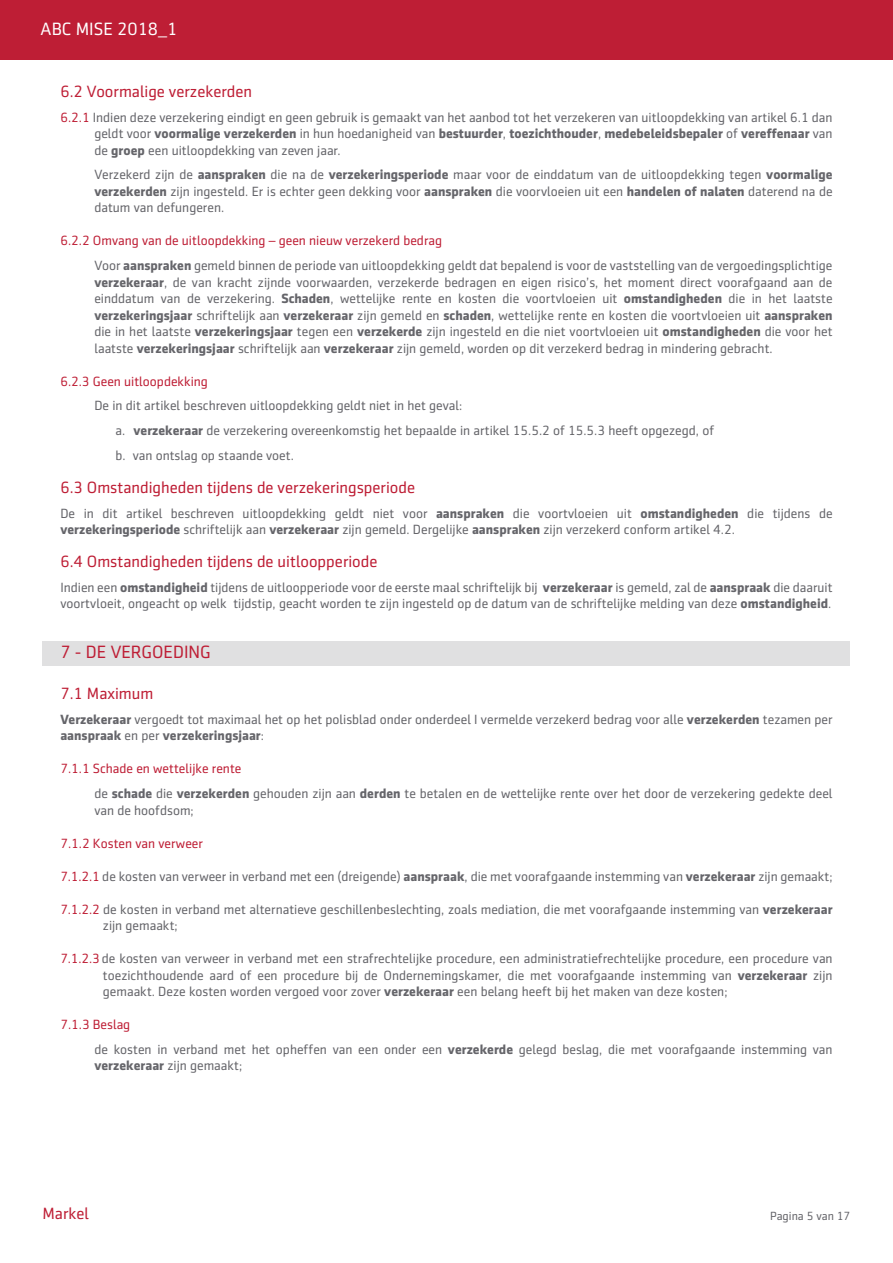
<style>
.page{position:relative;width:893px;height:1263px;background:#fff}
.page>*{position:absolute;margin:0;border:0;box-sizing:border-box;transform-origin:0 0}
.A__Überschrift{font:18px "Sentico Sans DT";color:#be1e35}
.Überschrift_13_20_bo{font:18px "Sentico Sans DT";color:#fff}
._1__Unterüberschrift{font:16.5px "Sentico Sans DT";color:#be1e35}
.Eingerückt{font:13.5px/16.5px "Sentico Sans DT";color:#65656a;text-align:justify}
.Standard_Text{font:13.5px/16.5px "Sentico Sans DT";color:#65656a}
.Eingerückt_1_2_3_4{font:13.5px/16.5px "Sentico Sans DT";color:#65656a}
.Eingerückter_1_2_3{font:13.5px/16.5px "Sentico Sans DT";color:#65656a;text-align:justify}
.Standard_Text-2{font:13.5px "Sentico Sans DT";color:#be1e35}
.t1{font:12px "Sentico Sans DT";color:#65656a}
.s1{color:#be1e35}
.s2{font-weight:700}
</style>
<div class="page">
<div style="left:0;top:0;width:893px;height:59px;background:#be1e35"></div>
<div style="left:43px;top:641px;width:807px;height:25px;background:#e0e0e1"></div>
<p class="Überschrift_13_20_bo" style="left:41px;top:19px;width:138px">ABC MISE 2018_1</p>
<p class="_1__Unterüberschrift" style="left:60px;top:82px;width:193px">6.2 Voormalige verzekerden</p>
<p class="Eingerückter_1_2_3" style="left:94px;top:109px;width:740px;text-indent:-34px"><span class="s1">6.2.1</span> Indien deze verzekering eindigt en geen gebruik is gemaakt van het aanbod tot het verzekeren van uitloopdekking van artikel 6.1 dan geldt voor <span class="s2">voormalige verzekerden</span> in hun hoedanigheid van <span class="s2">bestuurder</span>, <span class="s2">toezichthouder</span>, <span class="s2">medebeleidsbepaler</span> of <span class="s2">vereffenaar</span> van de <span class="s2">groep</span> een uitloopdekking van zeven jaar.</p>
<p class="Eingerückt" style="left:94px;top:166px;width:740px">Verzekerd zijn de <span class="s2">aanspraken</span> die na de <span class="s2">verzekeringsperiode</span> maar voor de einddatum van de uitloopdekking tegen <span class="s2">voormalige verzekerden</span> zijn ingesteld. Er is echter geen dekking voor <span class="s2">aanspraken</span> die voorvloeien uit een <span class="s2">handelen of nalaten</span> daterend na de datum van defungeren.</p>
<p class="Standard_Text-2" style="left:60px;top:233px;width:383px">6.2.2 Omvang van de uitloopdekking – geen nieuw verzekerd bedrag</p>
<p class="Eingerückt" style="left:94px;top:257px;width:740px">Voor <span class="s2">aanspraken</span> gemeld binnen de periode van uitloopdekking geldt dat bepalend is voor de vaststelling van de vergoedingsplichtige <span class="s2">verzekeraar</span>, de van kracht zijnde voorwaarden, verzekerde bedragen en eigen risico’s, het moment direct voorafgaand aan de einddatum van de verzekering. <span class="s2">Schaden</span>, wettelijke rente en kosten die voortvloeien uit <span class="s2">omstandigheden</span> die in het laatste <span class="s2">verzekeringsjaar</span> schriftelijk aan <span class="s2">verzekeraar</span> zijn gemeld en <span class="s2">schaden</span>, wettelijke rente en kosten die voortvloeien uit <span class="s2">aanspraken </span>die in het laatste <span class="s2">verzekeringsjaar</span> tegen een <span class="s2">verzekerde</span> zijn ingesteld en die niet voortvloeien uit <span class="s2">omstandigheden</span> die voor het laatste <span class="s2">verzekeringsjaar</span> schriftelijk aan <span class="s2">verzekeraar</span> zijn gemeld, worden op dit verzekerd bedrag in mindering gebracht.</p>
<p class="Standard_Text-2" style="left:60px;top:374px;width:149px">6.2.3 Geen uitloopdekking</p>
<p class="Eingerückt" style="left:94px;top:397px;width:369px">De in dit artikel beschreven uitloopdekking geldt niet in het geval:</p>
<p class="Eingerückt" style="left:116px;top:422px;width:600px">a. <span class="s2">verzekeraar</span> de verzekering overeenkomstig het bepaalde in artikel 15.5.2 of 15.5.3 heeft opgezegd, of</p>
<p class="Eingerückt" style="left:116px;top:447px;width:180px">b. van ontslag op staande voet.</p>
<p class="_1__Unterüberschrift" style="left:60px;top:478px;width:356px">6.3 Omstandigheden tijdens de verzekeringsperiode</p>
<p class="Standard_Text" style="left:60px;top:505px;width:774px">De in dit artikel beschreven uitloopdekking geldt niet voor <span class="s2">aanspraken</span> die voortvloeien uit <span class="s2">omstandigheden</span> die tijdens de <span class="s2">verzekeringsperiode</span> schriftelijk aan <span class="s2">verzekeraar</span> zijn gemeld. Dergelijke <span class="s2">aanspraken</span> zijn verzekerd conform artikel 4.2.</p>
<p class="_1__Unterüberschrift" style="left:60px;top:552px;width:319px">6.4 Omstandigheden tijdens de uitloopperiode</p>
<p class="Standard_Text" style="left:60px;top:579px;width:774px">Indien een <span class="s2">omstandigheid</span> tijdens de uitloopperiode voor de eerste maal schriftelijk bij <span class="s2">verzekeraar</span> is gemeld, zal de <span class="s2">aanspraak</span> die daaruit voortvloeit, ongeacht op welk tijdstip, geacht worden te zijn ingesteld op de datum van de schriftelijke melding van deze <span class="s2">omstandigheid</span>.</p>
<p class="A__Überschrift" style="left:60px;top:642px;width:152px">7 - DE VERGOEDING</p>
<p class="_1__Unterüberschrift" style="left:60px;top:684px;width:95px">7.1 Maximum</p>
<p class="Standard_Text" style="left:60px;top:711px;width:774px"><span class="s2">Verzekeraar</span> vergoedt tot maximaal het op het polisblad onder onderdeel I vermelde verzekerd bedrag voor alle <span class="s2">verzekerden</span> tezamen per <span class="s2">aanspraak</span> en per <span class="s2">verzekeringsjaar</span>:</p>
<p class="Standard_Text-2" style="left:60px;top:761px;width:183px">7.1.1 Schade en wettelijke rente</p>
<p class="Eingerückt" style="left:94px;top:785px;width:740px">de <span class="s2">schade</span> die <span class="s2">verzekerden</span> gehouden zijn aan <span class="s2">derden</span> te betalen en de wettelijke rente over het door de verzekering gedekte deel van de hoofdsom;</p>
<p class="Standard_Text-2" style="left:60px;top:836px;width:144px">7.1.2 Kosten van verweer</p>
<p class="Eingerückt_1_2_3_4" style="left:60px;top:868px;width:774px"><span class="s1">7.1.2.1</span> de kosten van verweer in verband met een (dreigende) <span class="s2">aanspraak</span>, die met voorafgaande instemming van <span class="s2">verzekeraar</span> zijn gemaakt;</p>
<p class="Eingerückt_1_2_3_4" style="left:103px;top:901px;width:731px;text-indent:-43px"><span class="s1">7.1.2.2</span> de kosten in verband met alternatieve geschillenbeslechting, zoals mediation, die met voorafgaande instemming van <span class="s2">verzekeraar </span>zijn gemaakt;</p>
<p class="Eingerückt_1_2_3_4" style="left:103px;top:950px;width:731px;text-align:justify;text-indent:-43px"><span class="s1">7.1.2.3</span> de kosten van verweer in verband met een strafrechtelijke procedure, een administratiefrechtelijke procedure, een procedure van toezichthoudende aard of een procedure bij de Ondernemingskamer, die met voorafgaande instemming van <span class="s2">verzekeraar</span> zijn gemaakt. Deze kosten worden vergoed voor zover <span class="s2">verzekeraar</span> een belang heeft bij het maken van deze kosten;</p>
<p class="Standard_Text-2" style="left:60px;top:1017px;width:71px">7.1.3 Beslag</p>
<p class="Eingerückt" style="left:94px;top:1041px;width:740px">de kosten in verband met het opheffen van een onder een <span class="s2">verzekerde</span> gelegd beslag, die met voorafgaande instemming van <span class="s2">verzekeraar</span> zijn gemaakt;</p>
<p class="_1__Unterüberschrift" style="left:43px;top:1204px;width:48px">Markel</p>
<p class="t1" style="left:770px;top:1210px;width:82px">Pagina 5 van 17</p>
</div>
